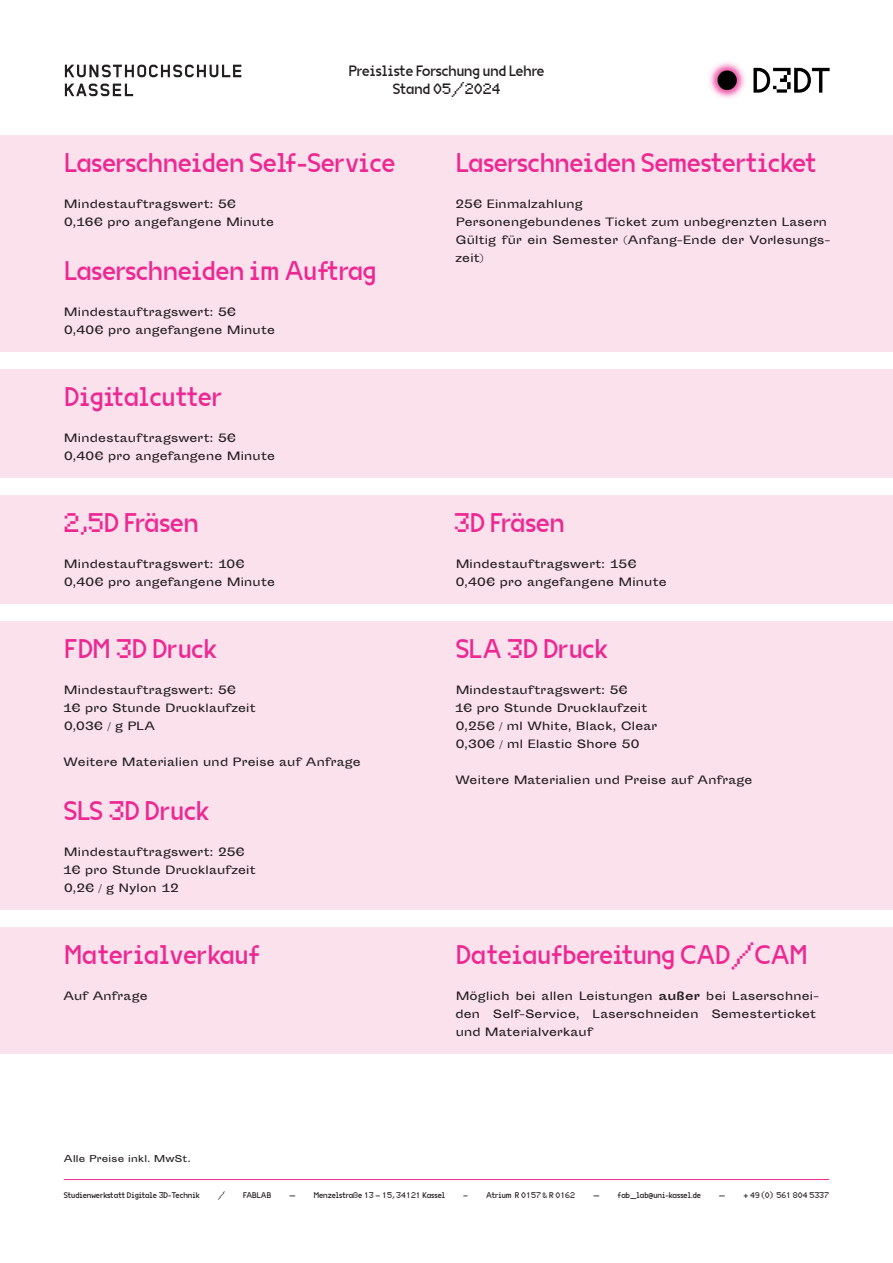
<style>
.page{position:relative;width:893px;height:1263px;background:#fff}
.page>*{position:absolute;margin:0;border:0;box-sizing:border-box;transform-origin:0 0}
.t1{font:27px "VG5000";color:#ed2893}
.t2{font:15px/18px "VG5000";color:#231f20;text-align:center}
.t3{font:10.8px/18px "Sporting Grotesque";letter-spacing:.025em;color:#231f20}
.t4{font:9px "Sporting Grotesque";letter-spacing:.035em;color:#231f20}
.t5{font:8.25px "VG5000";color:#231f20}
.s1{font-weight:700}
</style>
<div class="page">
<div style="left:0;top:928px;width:893px;height:126px;background:#fbe1ec"></div>
<div style="left:0;top:496px;width:893px;height:108px;background:#fbe1ec"></div>
<div style="left:0;top:370px;width:893px;height:108px;background:#fbe1ec"></div>
<div style="left:0;top:136px;width:893px;height:216px;background:#fbe1ec"></div>
<div style="left:0;top:622px;width:893px;height:288px;background:#fbe1ec"></div>
<hr style="left:64px;top:1179px;width:765px;height:1px;background:#ed2893">
<img style="left:709px;top:62px;width:121px;height:37px">
<svg style="left:65px;top:65px;width:176px;height:12px"></svg>
<svg style="left:65px;top:84px;width:68px;height:12px"></svg>
<h2 class="t2" style="left:349px;top:62px;width:197px">Preisliste Forschung und Lehre<br>Stand 05/2024</h2>
<h1 class="t1" style="left:65px;top:147px;width:332px">Laserschneiden Self-Service</h1>
<p class="t3" style="left:64px;top:195px;width:212px">Mindestauftragswert: 5€<br>0,16€ pro angefangene Minute</p>
<h1 class="t1" style="left:65px;top:255px;width:313px">Laserschneiden im Auftrag</h1>
<p class="t3" style="left:64px;top:303px;width:212px">Mindestauftragswert: 5€<br>0,40€ pro angefangene Minute</p>
<h1 class="t1" style="left:65px;top:381px;width:159px">Digitalcutter</h1>
<p class="t3" style="left:64px;top:429px;width:212px">Mindestauftragswert: 5€<br>0,40€ pro angefangene Minute</p>
<h1 class="t1" style="left:64px;top:507px;width:136px">2,5D Fräsen</h1>
<p class="t3" style="left:64px;top:555px;width:212px">Mindestauftragswert: 10€<br>0,40€ pro angefangene Minute</p>
<h1 class="t1" style="left:65px;top:633px;width:154px">FDM 3D Druck</h1>
<p class="t3" style="left:63px;top:681px;width:194px">Mindestauftragswert: 5€<br>1€ pro Stunde Drucklaufzeit<br>0,03€ / g PLA</p>
<p class="t3" style="left:64px;top:753px;width:299px">Weitere Materialien und Preise auf Anfrage</p>
<h1 class="t1" style="left:64px;top:795px;width:147px">SLS 3D Druck</h1>
<p class="t3" style="left:63px;top:843px;width:194px">Mindestauftragswert: 25€<br>1€ pro Stunde Drucklaufzeit<br>0,2€ / g Nylon 12</p>
<h1 class="t1" style="left:65px;top:939px;width:197px">Materialverkauf</h1>
<p class="t3" style="left:63px;top:987px;width:86px">Auf Anfrage</p>
<p class="t4" style="left:64px;top:1153px;width:128px">Alle Preise inkl. MwSt.</p>
<h1 class="t1" style="left:456px;top:147px;width:362px">Laserschneiden Semesterticket</h1>
<p class="t3" style="left:455px;top:195px;width:376px">25€ Einmalzahlung<br>Personengebundenes Ticket zum unbegrenzten Lasern Gültig für ein Semester (Anfang-Ende der Vorlesungs&shy;zeit)</p>
<h1 class="t1" style="left:454px;top:507px;width:112px">3D Fräsen</h1>
<p class="t3" style="left:456px;top:555px;width:212px">Mindestauftragswert: 15€<br>0,40€ pro angefangene Minute</p>
<h1 class="t1" style="left:456px;top:633px;width:154px">SLA 3D Druck</h1>
<p class="t3" style="left:455px;top:681px;width:204px">Mindestauftragswert: 5€<br>1€ pro Stunde Drucklaufzeit<br>0,25€ / ml White, Black, Clear<br>0,30€ / ml Elastic Shore 50</p>
<p class="t3" style="left:455px;top:771px;width:299px">Weitere Materialien und Preise auf Anfrage</p>
<h1 class="t1" style="left:456px;top:939px;width:352px">Dateiaufbereitung CAD/CAM</h1>
<p class="t3" style="left:455px;top:987px;width:365px">Möglich bei allen Leistungen <span class="s1">außer</span> bei Laserschnei&shy;den Self-Service, Laserschneiden Semesterticket und Materialverkauf</p>
<p class="t5" style="left:64px;top:1190px;width:138px">Studienwerkstatt Digitale 3D-Technik</p>
<p class="t5" style="left:218px;top:1190px;width:9px">/</p>
<p class="t5" style="left:243px;top:1190px;width:30px">FABLAB</p>
<p class="t5" style="left:289px;top:1190px;width:158px">— Menzelstraße 13 – 15, 34121 Kassel</p>
<p class="t5" style="left:463px;top:1190px;width:113px">– Atrium R 0157 &amp; R 0162</p>
<p class="t5" style="left:593px;top:1190px;width:109px">— fab_lab@uni-kassel.de</p>
<p class="t5" style="left:719px;top:1190px;width:112px">— + 49 (0) 561 804 5337</p>
</div>
